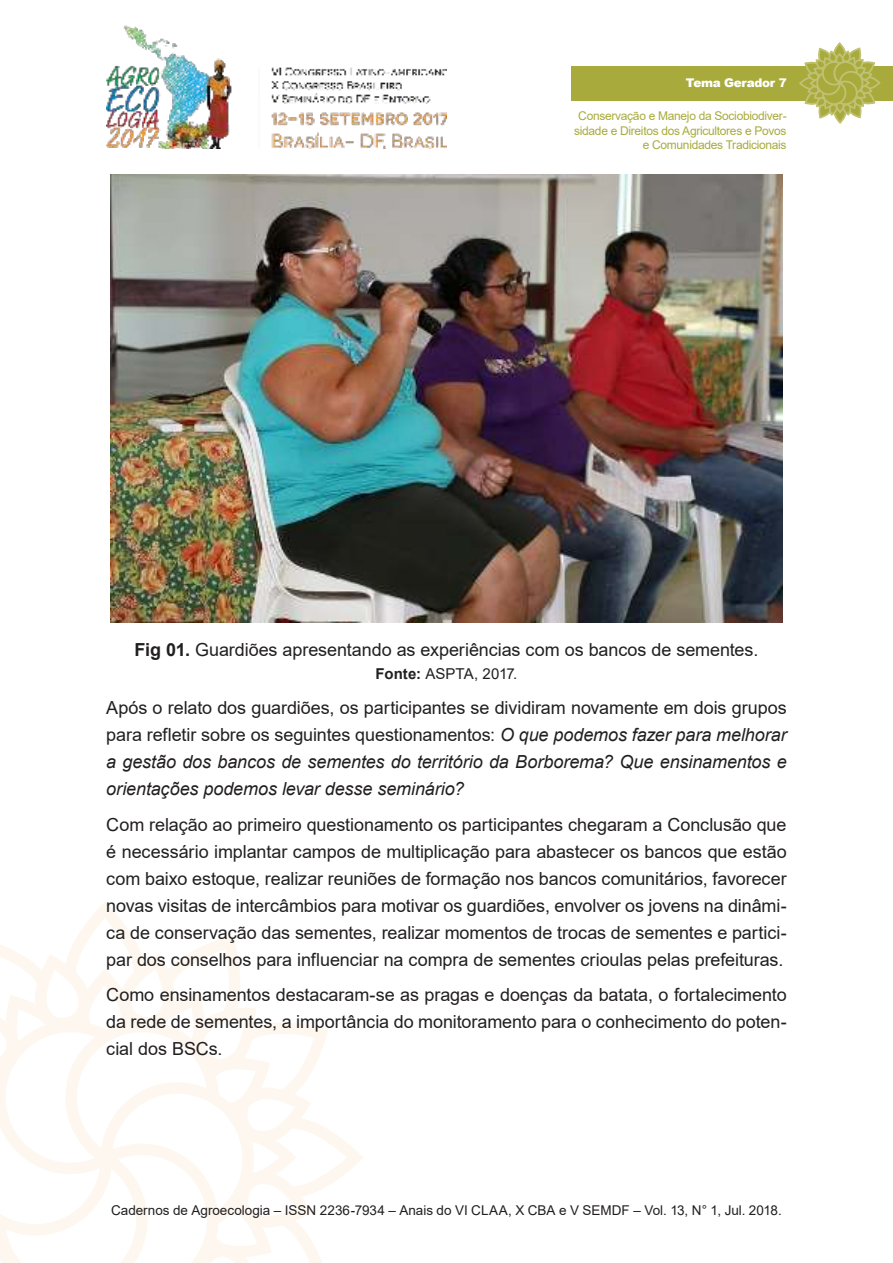
<style>
.page{position:relative;width:893px;height:1263px;background:#fff}
.page>*{position:absolute;margin:0;border:0;box-sizing:border-box;transform-origin:0 0}
.t1{font:18px/27px "Arial";letter-spacing:-.005em;color:#221f1f;text-align:justify}
.t2{font:italic 18px/27px "Arial";letter-spacing:-.005em;color:#221f1f;text-align:justify}
.t3{font:15px "Arial";color:#221f1f}
.t4{font:13.5px "Arial";color:#221f1f}
.t5{font:12px/14.4px "Arial";letter-spacing:-.025em;color:#a8ab3c;text-align:right}
.t6{font:900 12px "Arial";letter-spacing:-.025em;color:#fff}
.s1{font-weight:700}
.s2{font-style:normal}
</style>
<div class="page">
<img style="left:106px;top:25px;width:340px;height:124px">
<svg style="left:0;top:910px;width:363px;height:353px"></svg>
<div style="left:571px;top:66px;width:322px;height:34px;background:#a8ab3c"></div>
<svg style="left:798px;top:43px;width:83px;height:81px"></svg>
<img style="left:111px;top:174px;width:671px;height:448px">
<p class="t6" style="left:686px;top:76px;width:102px">Tema Gerador 7</p>
<p class="t5" style="left:574px;top:110px;width:214px">Conservação e Manejo da Sociobiodiver&shy;sidade e Direitos dos Agricultores e Povos e Comunidades Tradicionais</p>
<p class="t1" style="left:135px;top:638px;width:625px"><span class="s1">Fig 01.</span> Guardiões apresentando as experiências com os bancos de sementes.</p>
<p class="t3" style="left:375px;top:668px;width:143px"><span class="s1">Fonte:</span> ASPTA, 2017.</p>
<p class="t2" style="left:106px;top:696px;width:682px"><span class="s2">Após o relato dos guardiões, os participantes se dividiram novamente em dois grupos para refletir sobre os seguintes questionamentos:</span> O que podemos fazer para melhorar a gestão dos bancos de sementes do território da Borborema? Que ensinamentos e orientações podemos levar desse seminário?</p>
<p class="t1" style="left:106px;top:812px;width:682px">Com relação ao primeiro questionamento os participantes chegaram a Conclusão que é necessário implantar campos de multiplicação para abastecer os bancos que estão com baixo estoque, realizar reuniões de formação nos bancos comunitários, favorecer novas visitas de intercâmbios para motivar os guardiões, envolver os jovens na dinâmi&shy;ca de conservação das sementes, realizar momentos de trocas de sementes e partici&shy;par dos conselhos para influenciar na compra de sementes crioulas pelas prefeituras.</p>
<p class="t1" style="left:106px;top:983px;width:682px">Como ensinamentos destacaram-se as pragas e doenças da batata, o fortalecimento da rede de sementes, a importância do monitoramento para o conhecimento do poten&shy;cial dos BSCs.</p>
<p class="t4" style="left:111px;top:1205px;width:672px">Cadernos de Agroecologia – ISSN 2236-7934 – Anais do VI CLAA, X CBA e V SEMDF – Vol. 13, N° 1, Jul. 2018.</p>
</div>
